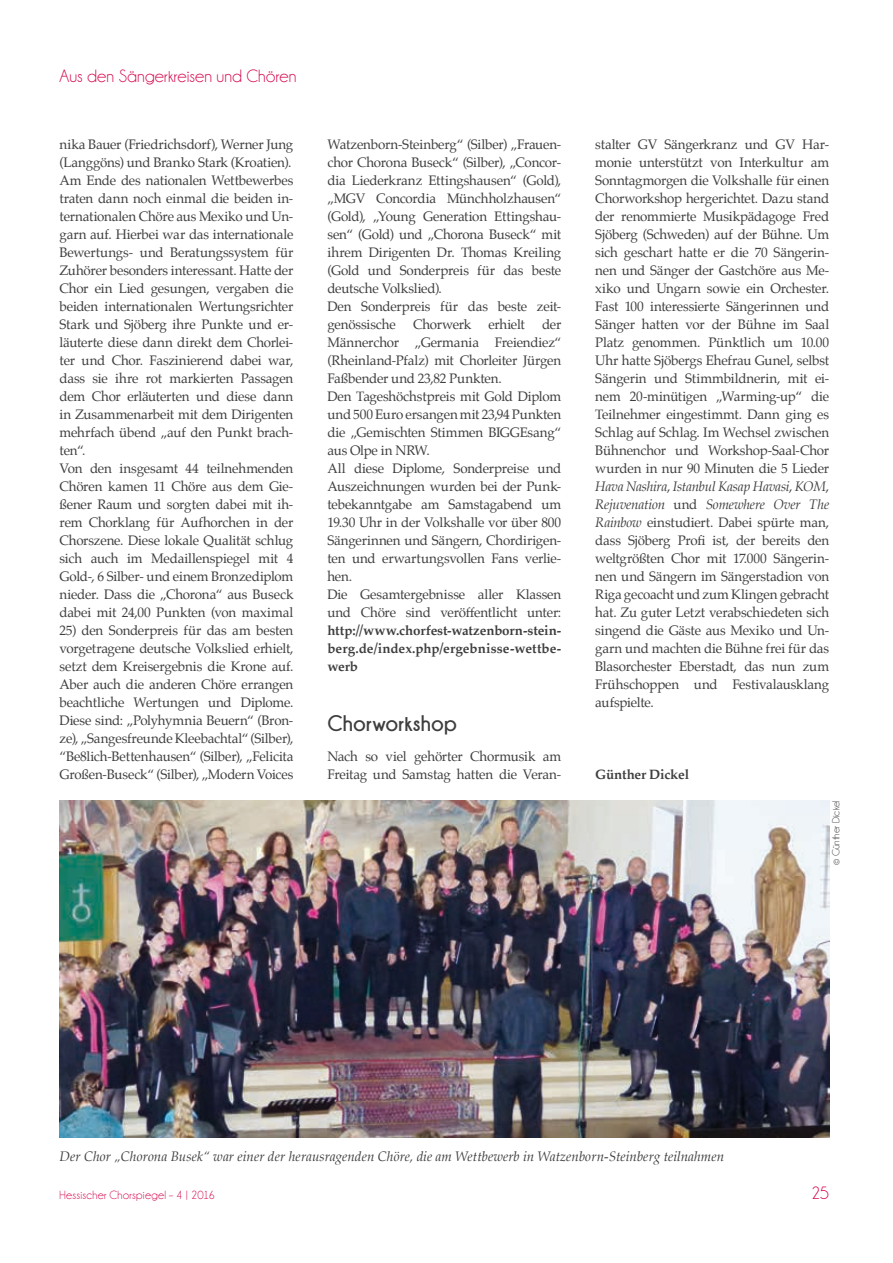
<style>
.page{position:relative;width:893px;height:1263px;background:#fff}
.page>*{position:absolute;margin:0;border:0;box-sizing:border-box;transform-origin:0 0}
.t1{font:700 22.5px "Champagne&Limousines";letter-spacing:.01em;color:#3e3e40}
.t2{font:18px "Champagne&Limousines";letter-spacing:.005em;color:#d50046}
.t3{font:13.5px/18px "Palatino";letter-spacing:-.015em;color:#3e3e40}
.t4{font:italic 13.5px "Palatino";letter-spacing:.005em;color:#3e3e40}
.t5{font:700 13.5px/18px "Palatino";letter-spacing:-.01em;color:#3e3e40;text-align:justify}
.t6{font:12px "Champagne&Limousines";letter-spacing:.02em;color:#d50046}
.t7{font:10.5px "Champagne&Limousines";color:#3e3e40}
.s1{font-style:italic}
</style>
<div class="page">
<img style="left:60px;top:800px;width:769px;height:338px">
<h2 class="t2" style="left:59px;top:67px;width:238px">Aus den Sängerkreisen und Chören</h2>
<p class="t3" style="left:60px;top:135px;width:235px">nika Bauer (Friedrichsdorf), Werner Jung (Langgöns) und Branko Stark (Kroatien).<br>Am Ende des nationalen Wettbewerbes traten dann noch einmal die beiden in&shy;ternationalen Chöre aus Mexiko und Un&shy;garn auf. Hierbei war das internationale Bewertungs- und Beratungssystem für Zuhörer besonders interessant. Hatte der Chor ein Lied gesungen, vergaben die beiden internationalen Wertungsrichter Stark und Sjöberg ihre Punkte und er&shy;läuterte diese dann direkt dem Chorlei&shy;ter und Chor. Faszinierend dabei war, dass sie ihre rot markierten Passagen dem Chor erläuterten und diese dann in Zusammenarbeit mit dem Dirigenten mehrfach übend „auf den Punkt brach&shy;ten“.<br>Von den insgesamt 44 teilnehmenden Chören kamen 11 Chöre aus dem Gie&shy;ßener Raum und sorgten dabei mit ih&shy;rem Chorklang für Aufhorchen in der Chorszene. Diese lokale Qualität schlug sich auch im Medaillenspiegel mit 4<br>Gold-, 6 Silber- und einem Bronzediplom nieder. Dass die „Chorona“ aus Buseck dabei mit 24,00 Punkten (von maximal</p>
<p class="t3" style="left:60px;top:621px;width:235px;text-align:justify">25) den Sonderpreis für das am besten vorgetragene deutsche Volkslied erhielt, setzt dem Kreisergebnis die Krone auf.<br>Aber auch die anderen Chöre errangen beachtliche Wertungen und Diplome.<br>Diese sind: „Polyhymnia Beuern“ (Bron&shy;ze), „Sangesfreunde Kleebachtal“ (Silber), “Be8lich-Bettenhausen“ (Silber), „Felicita Großen-Buseck“ (Silber), „Modern Voices</p>
<p class="t3" style="left:327px;top:135px;width:235px">Watzenborn-Steinberg“ (Silber) „Frauen&shy;chor Chorona Buseck“ (Silber), „Concor&shy;dia Liederkranz Ettingshausen“ (Gold), „MGV Concordia Münchholzhausen“ (Gold), „Young Generation Ettingshau&shy;sen“ (Gold) und „Chorona Buseck“ mit ihrem Dirigenten Dr. Thomas Kreiling (Gold und Sonderpreis für das beste deutsche Volkslied).<br>Den Sonderpreis für das beste zeit&shy;genössische</p>
<p class="t3" style="left:413px;top:315px;width:60px">Chorwerk</p>
<p class="t3" style="left:488px;top:315px;width:38px">erhielt</p>
<p class="t3" style="left:327px;top:315px;width:235px;text-indent:215px">der<br>Männerchor „Germania Freiendiez“ (Rheinland-Pfalz) mit Chorleiter Jürgen<br>Faßbender und 23,82 Punkten.<br>Den Tageshöchstpreis mit Gold Diplom und 500 Euro ersangen mit 23,94 Punkten die „Gemischten Stimmen BIGGEsang“ aus Olpe in NRW.<br>All diese Diplome, Sonderpreise und<br>Auszeichnungen wurden bei der Punk&shy;tebekanntgabe am Samstagabend um<br>19.30 Uhr in der Volkshalle vor über 800<br>Sängerinnen und Sängern, Chordirigen&shy;ten und erwartungsvollen Fans verlie&shy;hen.<br>Die Gesamtergebnisse aller Klassen und Chöre sind veröffentlicht unter:</p>
<p class="t5" style="left:327px;top:621px;width:235px">http://www.chorfest-watzenborn-stein&shy;berg.de/index.php/ergebnisse-wettbe&shy;werb</p>
<h1 class="t1" style="left:327px;top:711px;width:131px">Chorworkshop</h1>
<p class="t3" style="left:327px;top:747px;width:235px">Nach so viel gehörter Chormusik am<br>Freitag und Samstag hatten die Veran-</p>
<p class="t3" style="left:595px;top:135px;width:235px;text-align:justify">stalter GV Sängerkranz und GV Har&shy;monie unterstützt von Interkultur am Sonntagmorgen die Volkshalle für einen Chorworkshop hergerichtet. Dazu stand der renommierte Musikpädagoge Fred Sjöberg (Schweden) auf der Bühne. Um sich geschart hatte er die 70 Sängerin&shy;nen und Sänger der Gastchöre aus Me&shy;xiko und Ungarn sowie ein Orchester.<br>Fast 100 interessierte Sängerinnen und Sänger hatten vor der Bühne im Saal Platz genommen. Pünktlich um 10.00<br>Uhr hatte Sjöbergs Ehefrau Gunel, selbst Sängerin und Stimmbildnerin, mit ei&shy;nem 20-minütigen „Warming-up“ die Teilnehmer eingestimmt. Dann ging es Schlag auf Schlag. Im Wechsel zwischen Bühnenchor und Workshop-Saal-Chor wurden in nur 90 Minuten die 5 Lieder <span class="s1">Hava Nashira</span>, <span class="s1">Istanbul Kasap Havasi</span>, <span class="s1">KOM</span>, <span class="s1">Rejuvenation</span> und <span class="s1">Somewhere Over The Rainbow</span> einstudiert. Dabei spürte man, dass Sjöberg Profi ist, der bereits den weltgrößten Chor mit 17.000 Sängerin&shy;nen und Sängern im Sängerstadion von Riga gecoacht und zum Klingen gebracht hat. Zu guter Letzt verabschiedeten sich singend die Gäste aus Mexiko und Un&shy;garn und machten die Bühne frei für das Blasorchester Eberstadt, das nun zum Frühschoppen und Festivalausklang aufspielte.</p>
<p class="t5" style="left:595px;top:765px;width:95px">Günther Dickel</p>
<p class="t7" style="left:831px;top:865px;width:66px;rotate:-90deg">© Günther Dickel</p>
<p class="t4" style="left:60px;top:1145px;width:666px">Der Chor „Chorona Busek“ war einer der herausragenden Chöre, die am Wettbewerb in Watzenborn-Steinberg teilnahmen</p>
<p class="t6" style="left:60px;top:1189px;width:157px">Hessischer Chorspiegel – 4 | 2016</p>
<h2 class="t2" style="left:811px;top:1184px;width:19px">25</h2>
</div>
